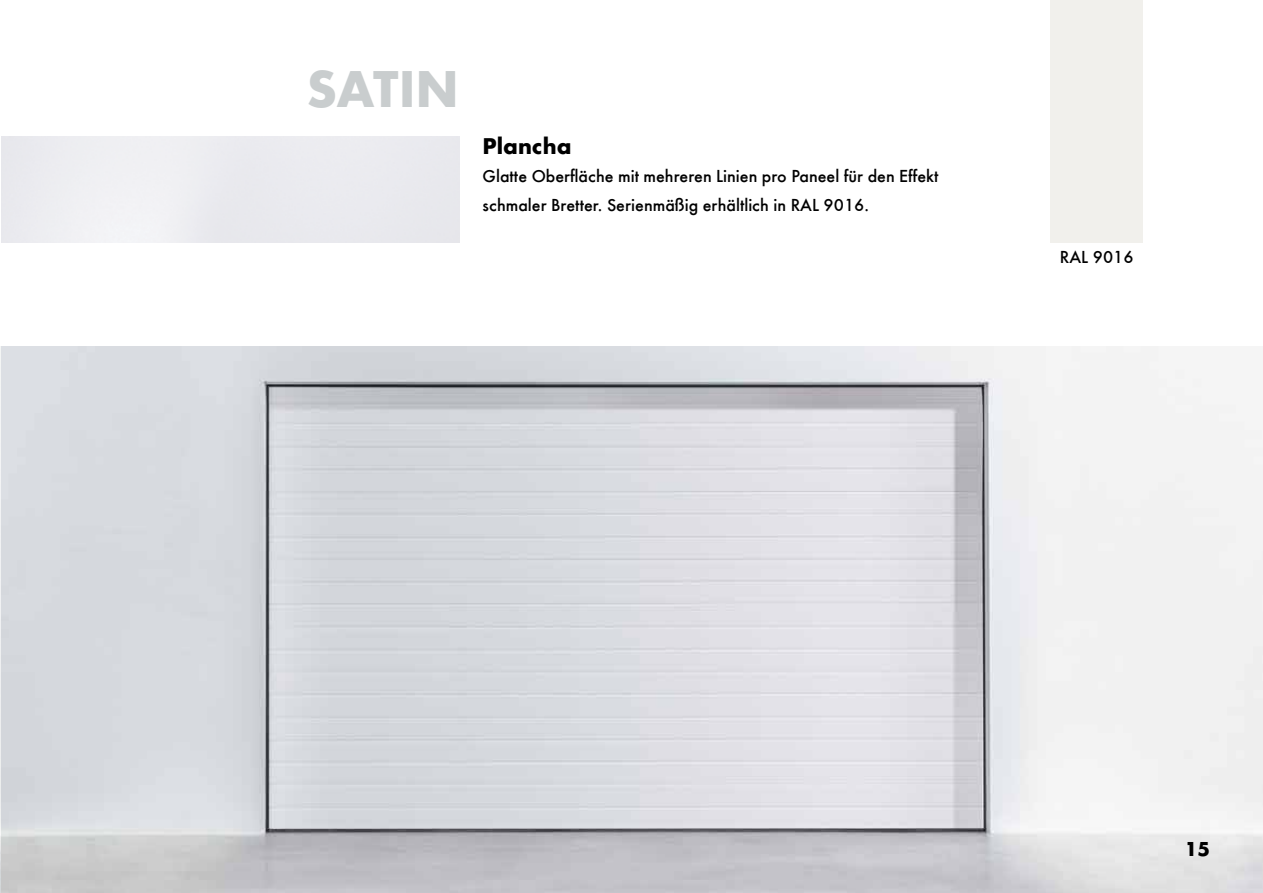
<style>
.page{position:relative;width:1263px;height:893px;background:#fff}
.page>*{position:absolute;margin:0;border:0;box-sizing:border-box;transform-origin:0 0}
.t1{font:700 47.7px "Futura";letter-spacing:-.005em;color:#c9cdce}
.t2{font:700 21px "Futura";color:#000}
.t3{font:700 21px "Futura";color:#000}
.t4{font:500 18px/28.5px "Futura T";color:#000}
</style>
<div class="page">
<img style="left:0;top:346px;width:1263px;height:547px">
<div style="left:1051px;top:0;width:92px;height:243px;background:#f1f0ec"></div>
<h1 class="t1" style="left:306px;top:54px;width:154px">SATIN</h1>
<p class="t2" style="left:483px;top:131px;width:90px">Plancha</p>
<p class="t4" style="left:483px;top:162px;width:457px">Glatte Oberfläche mit mehreren Linien pro Paneel für den Effekt schmaler Bretter. Serienmäßig erhältlich in RAL 9016.</p>
<p class="t4" style="left:1060px;top:243px;width:75px">RAL 9016</p>
<p class="t3" style="left:1185px;top:838px;width:27px">15</p>
</div>
